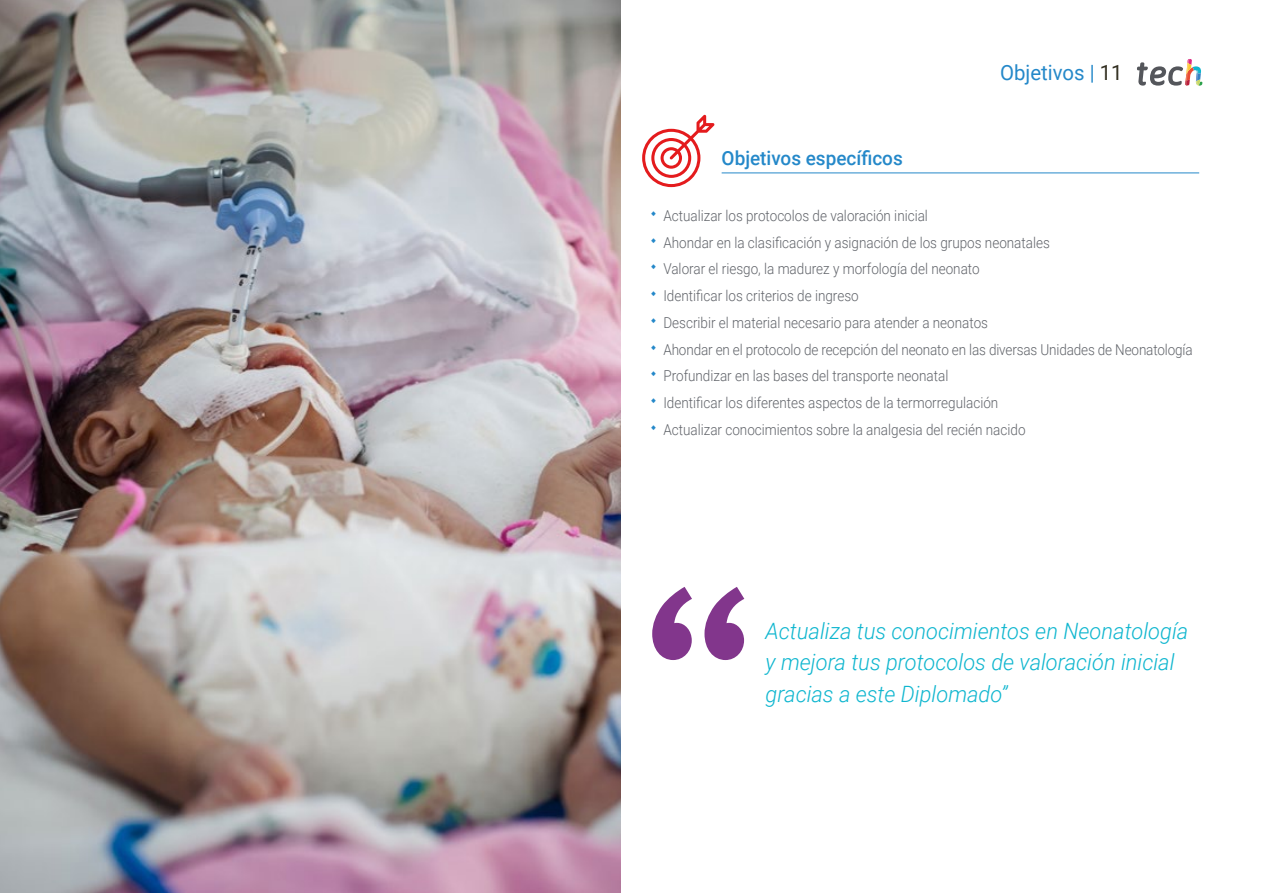
<style>
.page{position:relative;width:1263px;height:893px;background:#fff}
.page>*{position:absolute;margin:0;border:0;box-sizing:border-box;transform-origin:0 0}
.t1{font:italic 300 22.5px/31.5px "Roboto";color:#0fb6cf}
.t2{font:21px "Roboto";color:#2488c9}
.t3{font:500 19.5px "Roboto";color:#2488c9}
.t4{font:300 15px/26.7px "Roboto";color:#61646a;scale:.9 1}
.s1{color:#312e20}
</style>
<div class="page">
<hr style="left:722px;top:173px;width:477px;height:1px;background:#2488c9">
<svg style="left:642px;top:115px;width:72px;height:72px"></svg>
<img style="left:0;top:0;width:621px;height:893px">
<svg style="left:1137px;top:59px;width:65px;height:27px"></svg>
<svg style="left:652px;top:587px;width:92px;height:73px"></svg>
<h3 class="t3" style="left:722px;top:144px;width:183px">Objetivos específicos</h3>
<h2 class="t2" style="left:1000px;top:57px;width:124px">Objetivos | <span class="s1">11</span></h2>
<p class="t4" style="left:663px;top:202px;width:590px">Actualizar los protocolos de valoración inicial<br>Ahondar en la clasificación y asignación de los grupos neonatales<br>Valorar el riesgo, la madurez y morfología del neonato<br>Identificar los criterios de ingreso<br>Describir el material necesario para atender a neonatos<br>Ahondar en el protocolo de recepción del neonato en las diversas Unidades de Neonatología Profundizar en las bases del transporte neonatal<br>Identificar los diferentes aspectos de la termorregulación<br>Actualizar conocimientos sobre la analgesia del recién nacido</p>
<h1 class="t1" style="left:766px;top:614px;width:424px">Actualiza tus conocimientos en Neonatología y mejora tus protocolos de valoración inicial gracias a este Diplomado”</h1>
</div>
